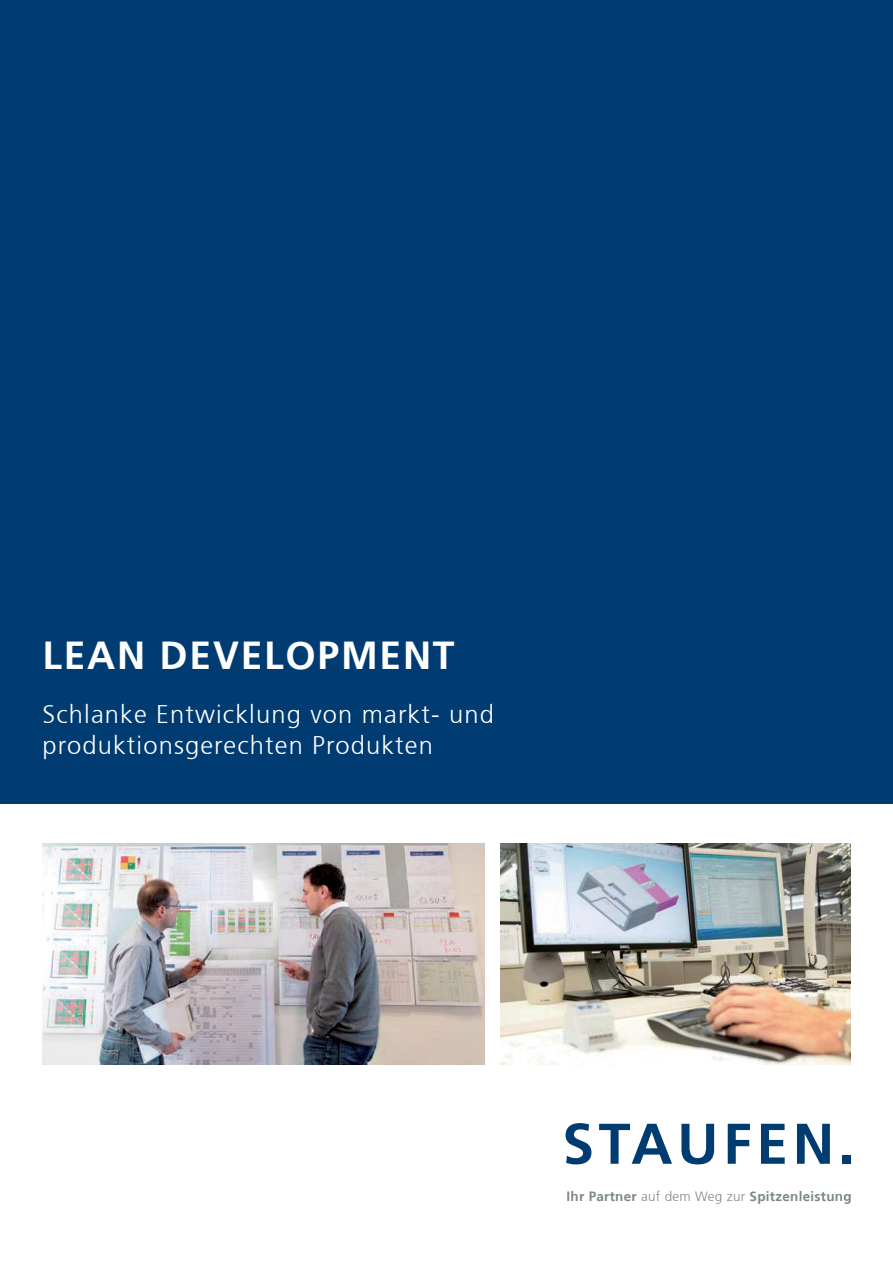
<style>
.page{position:relative;width:893px;height:1263px;background:#fff}
.page>*{position:absolute;margin:0;border:0;box-sizing:border-box;transform-origin:0 0}
.t1{font:700 39px "Frutiger 65";letter-spacing:.045em;color:#fff}
.t2{font:300 25.5px/30.6px "Frutiger 45";letter-spacing:.045em;color:#fff}
.t3{font:700 13.5px "Frutiger 65";letter-spacing:.02em;color:#7d878c}
.s1{font-family:"Frutiger 45";font-weight:300}
</style>
<div class="page">
<div style="left:0;top:0;width:893px;height:804px;background:#003c72"></div>
<img style="left:43px;top:843px;width:442px;height:221px">
<img style="left:500px;top:843px;width:350px;height:221px">
<svg style="left:566px;top:1123px;width:25px;height:41px"></svg>
<svg style="left:599px;top:1124px;width:73px;height:40px"></svg>
<svg style="left:681px;top:1124px;width:33px;height:40px"></svg>
<svg style="left:728px;top:1124px;width:22px;height:40px"></svg>
<svg style="left:761px;top:1124px;width:24px;height:40px"></svg>
<svg style="left:797px;top:1124px;width:33px;height:40px"></svg>
<div style="left:843px;top:1156px;width:8px;height:8px;background:#003c72"></div>
<h1 class="t1" style="left:43px;top:640px;width:414px">LEAN DEVELOPMENT</h1>
<p class="t2" style="left:43px;top:701px;width:453px">Schlanke Entwicklung von markt- und produktionsgerechten Produkten</p>
<p class="t3" style="left:567px;top:1190px;width:287px">Ihr Partner <span class="s1">auf dem Weg zur</span> Spitzenleistung</p>
</div>
